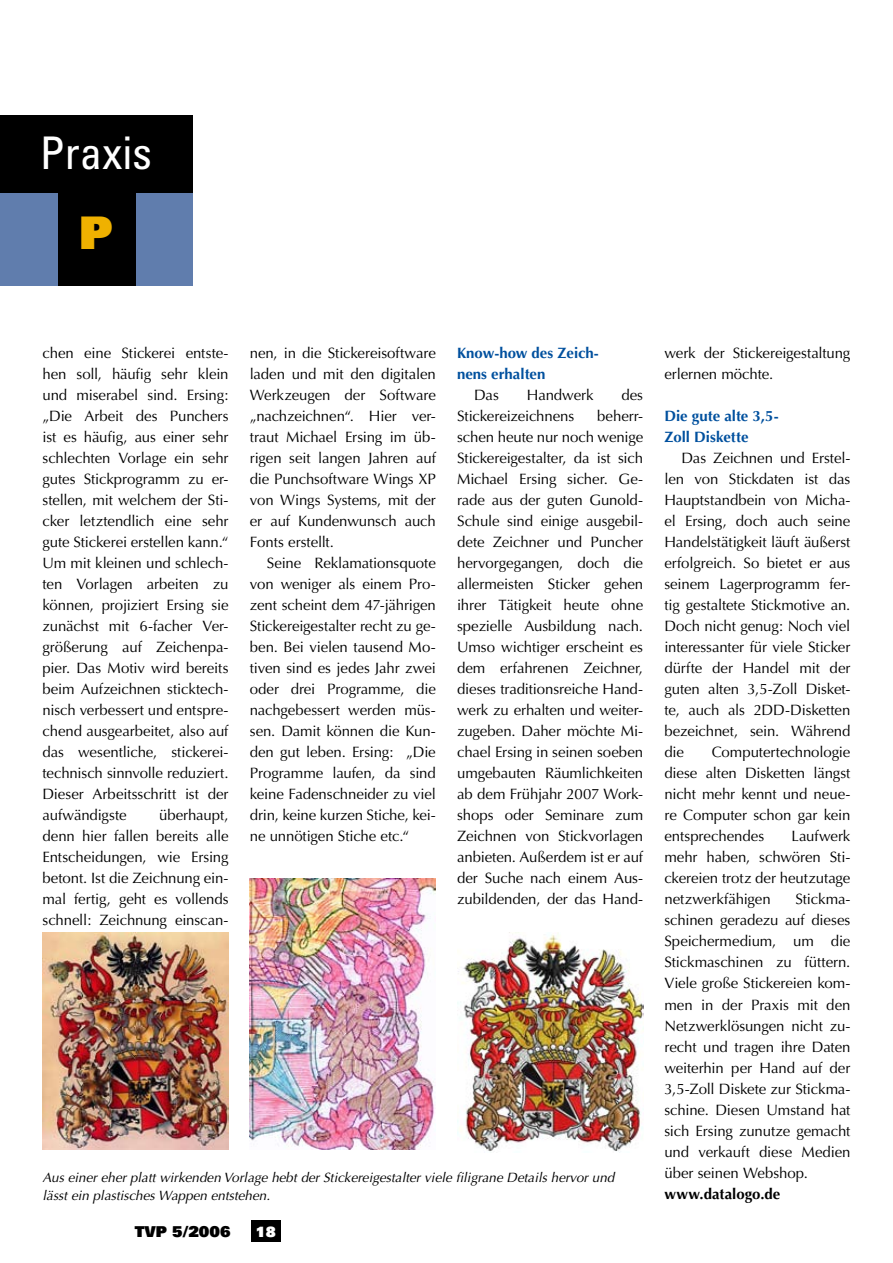
<style>
.page{position:relative;width:893px;height:1263px;background:#fff}
.page>*{position:absolute;margin:0;border:0;box-sizing:border-box;transform-origin:0 0}
.t1{font:condensed 45px "Univers";color:#fff}
.t2{font:900 45px "Univers";color:#efb100}
.t3{font:15px/21px "Optima";letter-spacing:-.005em;color:#000;text-align:justify}
.t4{font:700 15px/21px "Optima";color:#00509e}
.t5{font:700 15px "Optima";letter-spacing:.005em;color:#000}
.t6{font:900 15px "Univers";color:#000}
.t7{font:900 14.25px "Univers";color:#fff}
.t8{font:italic 13.5px/18px "Optima";color:#000}
</style>
<div class="page">
<div style="left:251px;top:1220px;width:30px;height:22px;background:#000"></div>
<div style="left:0;top:115px;width:193px;height:170px;background:#607dad"></div>
<div style="left:0;top:115px;width:193px;height:77px;background:#000"></div>
<div style="left:58px;top:188px;width:78px;height:97px;background:#000"></div>
<img style="left:43px;top:932px;width:186px;height:217px">
<img style="left:250px;top:879px;width:186px;height:270px">
<img style="left:457px;top:934px;width:186px;height:218px">
<h1 class="t1" style="left:40px;top:125px;width:114px">Praxis</h1>
<h1 class="t2" style="left:79px;top:204px;width:35px">P</h1>
<p class="t3" style="left:43px;top:343px;width:188px">chen eine Stickerei entste&shy;hen soll, häufig sehr klein und miserabel sind. Ersing: „Die Arbeit des Punchers ist es häufig, aus einer sehr schlechten Vorlage ein sehr gutes Stickprogramm zu er&shy;stellen, mit welchem der Sti&shy;cker letzt-endlich eine sehr gute Stickerei erstellen kann.“ Um mit kleinen und schlech&shy;ten Vorlagen arbeiten zu können, projiziert Ersing sie zunächst mit 6-facher Ver&shy;größerung auf Zeichenpa&shy;pier. Das Motiv wird bereits beim Aufzeichnen sticktech&shy;nisch verbessert und entspre&shy;chend ausgearbeitet, also auf das wesentliche, stickerei&shy;technisch sinnvolle reduziert.<br>Dieser Arbeitsschritt ist der aufwändigste</p>
<p class="t3" style="left:43px;top:805px;width:188px;text-indent:117px">überhaupt, denn hier fallen bereits alle Entscheidungen, wie Ersing betont. Ist die Zeichnung ein&shy;mal fertig, geht es vollends schnell: Zeichnung einscan-</p>
<p class="t3" style="left:250px;top:343px;width:188px">nen, in die Stickereisoftware laden und mit den digitalen Werkzeugen der Software „nachzeichnen“. Hier ver&shy;traut Michael Ersing im üb&shy;rigen seit langen Jahren auf die Punchsoftware Wings XP von Wings Systems, mit der er auf Kundenwunsch auch Fonts erstellt.</p>
<p class="t3" style="left:250px;top:553px;width:188px;text-indent:17px">Seine Reklamationsquote von weniger als einem Pro&shy;zent scheint dem 47-jährigen Stickereigestalter recht zu ge&shy;ben. Bei vielen tausend Mo&shy;tiven sind es jedes Jahr zwei oder drei Programme, die nachgebessert werden müs&shy;sen. Damit können die Kun&shy;den gut leben. Ersing: „Die Programme laufen, da sind keine Fadenschneider zu viel drin, keine kurzen Stiche, kei&shy;ne unnötigen Stiche etc.“</p>
<p class="t4" style="left:457px;top:343px;width:143px">Know-how des Zeich&shy;nens erhalten</p>
<p class="t3" style="left:474px;top:385px;width:26px">Das</p>
<p class="t3" style="left:527px;top:385px;width:68px">Handwerk</p>
<p class="t3" style="left:621px;top:385px;width:23px">des</p>
<p class="t3" style="left:457px;top:406px;width:119px">Stickerei-zeichnens</p>
<p class="t3" style="left:457px;top:406px;width:188px;text-indent:140px">beherr&shy;schen heute nur noch wenige Stickereigestalter, da ist sich Michael Ersing sicher. Ge&shy;rade aus der guten Gunold-Schule sind einige ausgebil&shy;dete Zeichner und Puncher hervorgegangen, doch die allermeisten Sticker gehen ihrer Tätigkeit heute ohne spezielle Ausbildung nach.<br>Umso wichtiger erscheint es dem erfahrenen Zeichner, dieses traditionsreiche Hand&shy;werk zu erhalten und weiter&shy;zugeben. Daher möchte Mi&shy;chael Ersing in seinen soeben umgebauten Räumlichkeiten ab dem Frühjahr 2007 Work&shy;shops oder Seminare zum Zeichnen von Stickvorlagen anbieten. Außerdem ist er auf der Suche nach einem Aus&shy;zubildenden, der das Hand-</p>
<p class="t8" style="left:43px;top:1169px;width:573px">Aus einer eher platt wirkenden Vorlage hebt der Stickereigestalter viele filigrane Details hervor und lässt ein plastisches Wappen entstehen.</p>
<p class="t6" style="left:135px;top:1221px;width:97px">TVP 5/2006</p>
<p class="t7" style="left:256px;top:1222px;width:22px">18</p>
<p class="t3" style="left:664px;top:343px;width:187px">werk der Stickereigestaltung erlernen möchte.</p>
<p class="t4" style="left:664px;top:406px;width:116px">Die gute alte 3,5-<br>Zoll Diskette</p>
<p class="t3" style="left:664px;top:448px;width:188px;text-indent:17px">Das Zeichnen und Erstel&shy;len von Stickdaten ist das Hauptstandbein von Micha&shy;el Ersing, doch auch seine Handelstätigkeit läuft äußerst erfolgreich. So bietet er aus seinem Lagerprogramm fer&shy;tig gestaltete Stickmotive an.<br>Doch nicht genug: Noch viel interessanter für viele Sticker dürfte der Handel mit der guten alten 3,5-Zoll Disket&shy;te, auch als 2DD-Disketten bezeichnet, sein. Während die</p>
<p class="t3" style="left:664px;top:742px;width:188px;text-indent:47px">Computertechnologie diese alten Disketten längst nicht mehr kennt und neue&shy;re Computer schon gar kein entsprechendes</p>
<p class="t3" style="left:664px;top:826px;width:188px;text-indent:127px">Laufwerk mehr haben, schwören Sti&shy;ckereien trotz der heutzutage netz-werkfähigen</p>
<p class="t3" style="left:664px;top:889px;width:188px;text-indent:131px">Stickma&shy;schinen geradezu auf dieses Speichermedium, um die Stickmaschinen zu füttern.<br>Viele große Stickereien kom&shy;men in der Praxis mit den Netzwerklösungen nicht zu&shy;recht und tragen ihre Daten weiterhin per Hand auf der 3,5-Zoll Diskete zur Stickma&shy;schine. Diesen Umstand hat sich Ersing zunutze gemacht und verkauft diese Medien über seinen Webshop.</p>
<p class="t5" style="left:664px;top:1185px;width:118px">www.datalogo.de</p>
</div>
